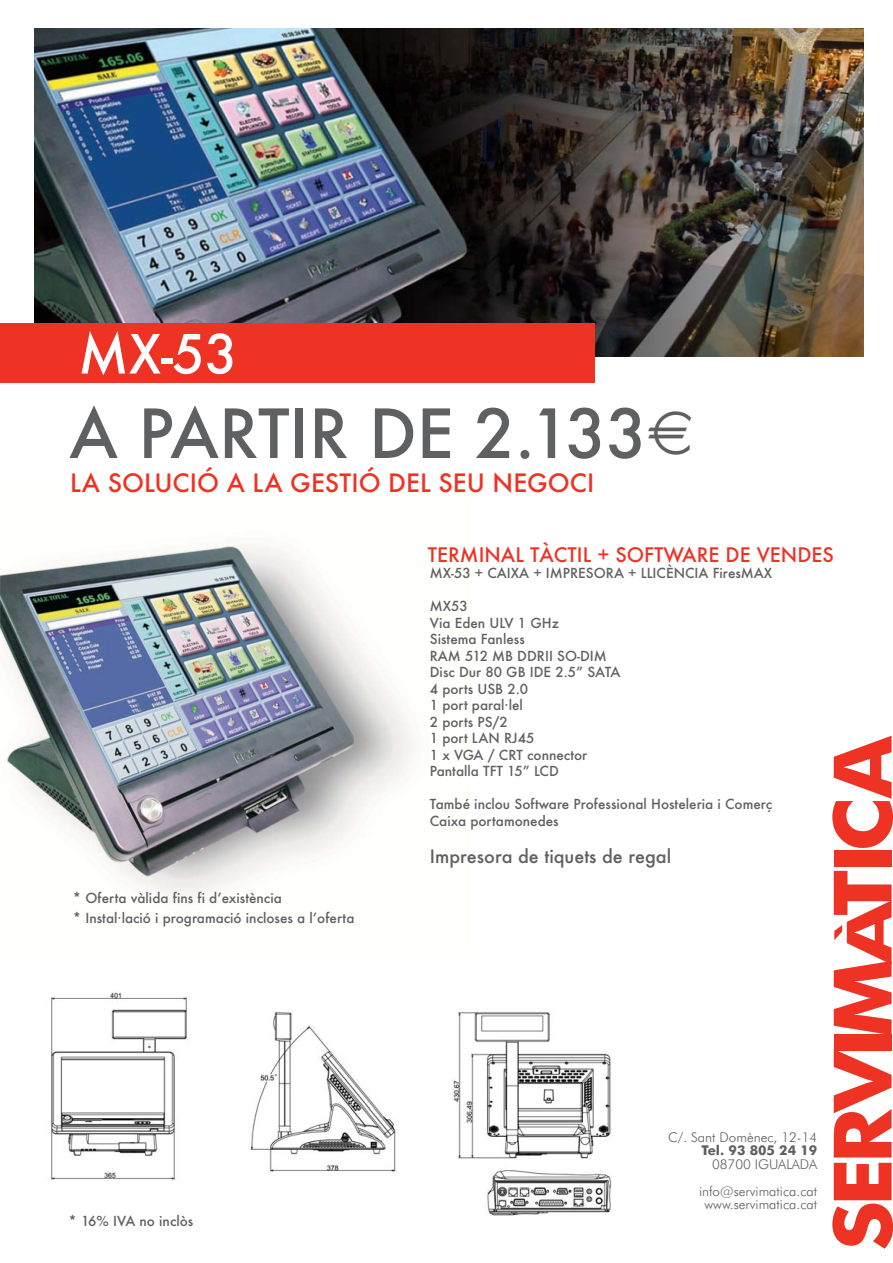
<style>
.page{position:relative;width:893px;height:1263px;background:#fff}
.page>*{position:absolute;margin:0;border:0;box-sizing:border-box;transform-origin:0 0}
.t1{font:500 65.7px "Futura";color:#5f6062}
.t2{font:500 52.5px "Futura";color:#fff}
.t3{font:500 24.6px "Futura";color:#ee3224}
.t4{font:500 19.5px "Futura";color:#ee3224}
.t5{font:500 18px "Futura";color:#5f6062}
.t6{font:500 13.5px/16.5px "Futura";color:#5f6062}
.t7{font:300 13.5px/27px "Futura BT";color:#5f6062;text-align:right}
.t8{font:700 13.5px "Futura BT";color:#5f6062}
</style>
<div class="page">
<img style="left:35px;top:29px;width:828px;height:327px">
<img style="left:0;top:543px;width:415px;height:355px">
<svg style="left:832px;top:736px;width:61px;height:513px"></svg>
<div style="left:0;top:323px;width:594px;height:60px;background:#ee3224"></div>
<img style="left:51px;top:992px;width:560px;height:224px">
<h2 class="t2" style="left:78px;top:330px;width:161px">MX-53</h2>
<h1 class="t1" style="left:69px;top:404px;width:625px">A PARTIR DE 2.133<sup>e</sup></h1>
<h3 class="t3" style="left:70px;top:471px;width:526px">LA SOLUCIÓ A LA GESTIÓ DEL SEU NEGOCI</h3>
<p class="t6" style="left:73px;top:890px;width:283px;line-height:19.5px">* Oferta vàlida fins fi d’existència<br>* Instal·lació i programació incloses a l’oferta</p>
<h3 class="t4" style="left:428px;top:545px;width:408px">TERMINAL TÀCTIL + SOFTWARE DE VENDES</h3>
<p class="t6" style="left:430px;top:566px;width:344px">MX-53 + CAIXA + IMPRESORA + LLICÈNCIA FiresMAX</p>
<p class="t6" style="left:430px;top:599px;width:192px">MX53<br>Via Eden ULV 1 GHz<br>Sistema Fanless<br>RAM 512 MB DDRII SO-DIM<br>Disc Dur 80 GB IDE 2.5” SATA<br>4 ports USB 2.0<br>1 port paral·lel<br>2 ports PS/2<br>1 port LAN RJ45<br>1 x VGA / CRT connector<br>Pantalla TFT 15” LCD</p>
<p class="t6" style="left:430px;top:797px;width:344px">També inclou Software Professional Hosteleria i Comerç<br>Caixa portamonedes</p>
<h3 class="t5" style="left:430px;top:848px;width:243px">Impresora de tiquets de regal</h3>
<p class="t6" style="left:69px;top:1214px;width:126px">* 16% IVA no inclòs</p>
<p class="t7" style="left:668px;top:1125px;width:150px">C/. Sant Domènec, 12-14</p>
<p class="t8" style="left:701px;top:1145px;width:117px">Tel. 93 805 24 19</p>
<p class="t7" style="left:699px;top:1152px;width:120px">08700 IGUALADA info@servimatica.cat</p>
<p class="t7" style="left:704px;top:1192px;width:114px">www.servimatica.cat</p>
</div>
